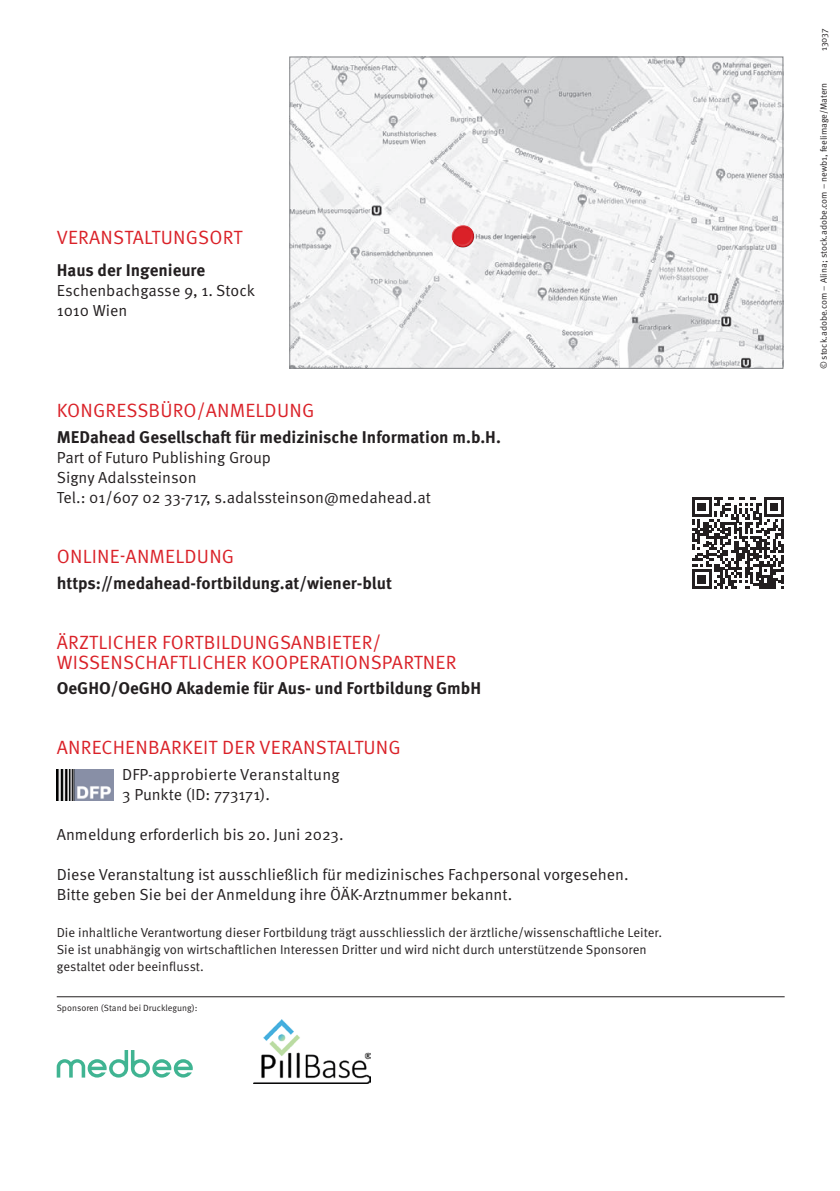
<style>
.page{position:relative;width:840px;height:1191px;background:#fff}
.page>*{position:absolute;margin:0;border:0;box-sizing:border-box;transform-origin:0 0}
.t1{font:19.2px/20px "Meta Pro Norm";letter-spacing:.01em;color:#da2128}
.t2{font:700 17px "Meta Pro";color:#231f20}
.t3{font:16px/20px "Meta Pro Norm";color:#231f20}
.t4{font:13px/17px "Meta Pro Norm";color:#231f20}
.t5{font:9px "Meta Pro Norm";color:#231f20}
</style>
<div class="page">
<svg style="left:692px;top:497px;width:91px;height:92px"></svg>
<img style="left:291px;top:59px;width:489px;height:308px">
<div style="left:289px;top:57px;width:493px;height:312px;border:1px solid #808285"></div>
<div style="left:449px;top:223px;width:26px;height:18px;background:#fff;opacity:.75"></div>
<div style="left:450px;top:228px;width:25px;height:21px;background:#231f20;opacity:.75"></div>
<div style="left:452px;top:232px;width:22px;height:15px;background:#fff;opacity:.25"></div>
<div style="left:452px;top:225px;width:21px;height:18px;background:#231f20;opacity:.25"></div>
<hr style="left:57px;top:996px;width:727px;height:1px;background:#231f20">
<svg style="left:57px;top:1050px;width:136px;height:27px"></svg>
<img style="left:253px;top:1019px;width:117px;height:65px">
<img style="left:57px;top:769px;width:57px;height:31px">
<p class="t1" style="left:57px;top:226px;width:187px">VERANSTALTUNGSORT</p>
<p class="t2" style="left:57px;top:256px;width:150px">Haus der Ingenieure</p>
<p class="t3" style="left:57px;top:279px;width:200px">Eschenbachgasse 9, 1. Stock<br>1010 Wien</p>
<p class="t1" style="left:57px;top:399px;width:259px">KONGRESSBÜRO/ANMELDUNG</p>
<p class="t2" style="left:57px;top:423px;width:445px">MEDahead Gesellschaft für medizinische Information m.b.H.</p>
<p class="t3" style="left:57px;top:446px;width:375px">Part of Futuro Publishing Group<br>Signy Adalssteinson<br>Tel.: 01/607 02 33-717, s.adalssteinson@medahead.at</p>
<p class="t1" style="left:57px;top:545px;width:179px">ONLINE-ANMELDUNG</p>
<p class="t2" style="left:57px;top:569px;width:336px">https://medahead-fortbildung.at/wiener-blut</p>
<p class="t1" style="left:57px;top:630px;width:401px">ÄRZTLICHER FORTBILDUNGSANBIETER/<br>WISSENSCHAFTLICHER KOOPERATIONSPARTNER</p>
<p class="t2" style="left:57px;top:675px;width:425px">OeGHO/OeGHO Akademie für Aus- und Fortbildung GmbH</p>
<p class="t1" style="left:57px;top:736px;width:345px">ANRECHENBARKEIT DER VERANSTALTUNG</p>
<p class="t3" style="left:122px;top:763px;width:219px">DFP-approbierte Veranstaltung<br>3 Punkte (ID: 773171).</p>
<p class="t3" style="left:57px;top:823px;width:288px">Anmeldung erforderlich bis 20. Juni 2023.</p>
<p class="t3" style="left:57px;top:863px;width:573px">Diese Veranstaltung ist ausschließlich für medizinisches Fachpersonal vorgesehen.<br>Bitte geben Sie bei der Anmeldung ihre ÖÄK-Arztnummer bekannt.</p>
<p class="t4" style="left:57px;top:923px;width:606px">Die inhaltliche Verantwortung dieser Fortbildung trägt ausschliesslich der ärztliche/wissenschaftliche Leiter.<br>Sie ist unabhängig von wirtschaftlichen Interessen Dritter und wird nicht durch unterstützende Sponsoren gestaltet oder beeinflusst.</p>
<p class="t5" style="left:57px;top:1000px;width:142px">Sponsoren (Stand bei Drucklegung):</p>
<p class="t5" style="left:816px;top:51px;width:24px;rotate:-90deg">13037</p>
<p class="t5" style="left:816px;top:369px;width:287px;rotate:-90deg">©stock.adobe.com – Alina; stock.adobe.com – newb1, feelimage/Matern</p>
</div>
